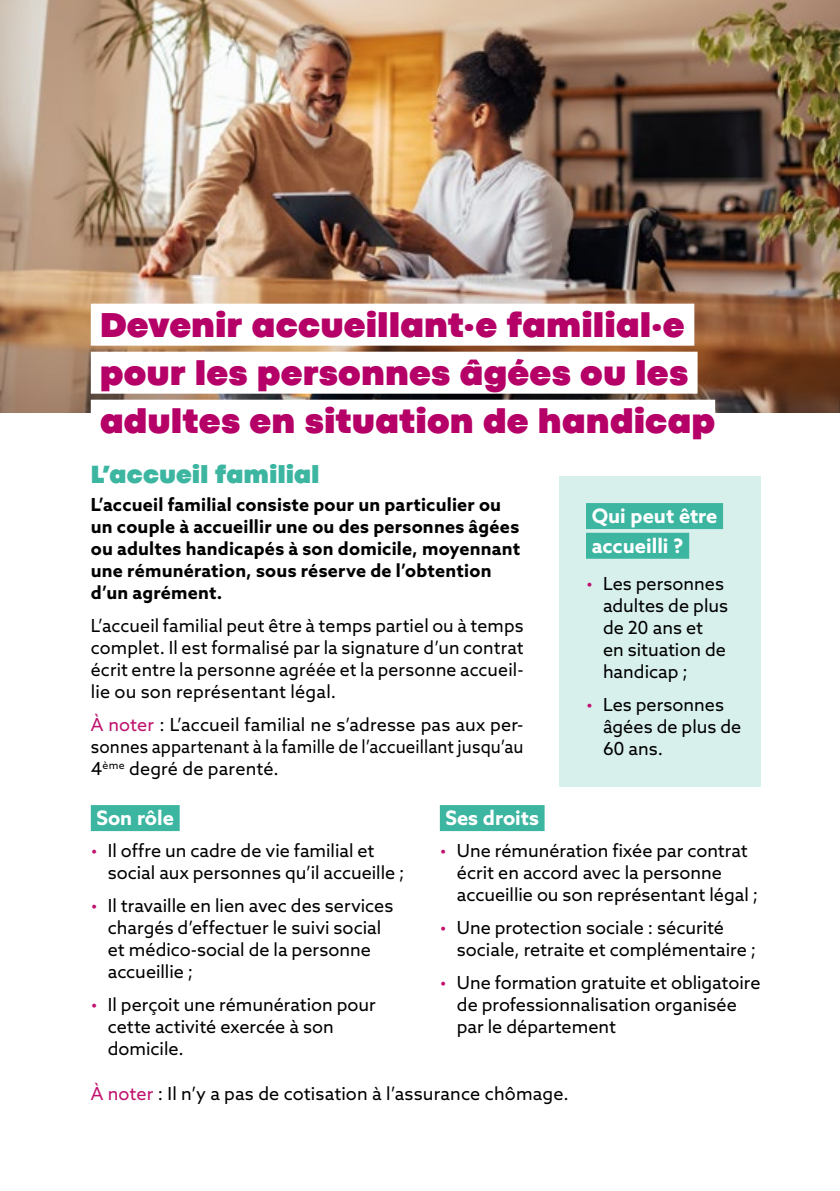
<style>
.page{position:relative;width:840px;height:1191px;background:#fff}
.page>*{position:absolute;margin:0;border:0;box-sizing:border-box;transform-origin:0 0}
.t1{font:900 36px/48px "Codec Pro";letter-spacing:.015em;color:#b50067}
.t2{font:900 26px "Codec Pro";letter-spacing:.015em;color:#3cb5a1}
.t3{font:700 20px/29.6px "Azo Sans";color:#fff}
.t4{font:18px/22px "Azo Sans";color:#000}
.t5{font:700 18px/22px "Azo Sans";letter-spacing:.01em;color:#000}
.s1{color:#c0116f}
</style>
<div class="page">
<img style="left:0;top:0;width:839px;height:412px">
<div style="left:91px;top:304px;width:603px;height:42px;background:#fff"></div>
<div style="left:91px;top:352px;width:606px;height:42px;background:#fff"></div>
<div style="left:91px;top:400px;width:623px;height:42px;background:#fff"></div>
<div style="left:91px;top:805px;width:88px;height:26px;background:#3cb5a1"></div>
<div style="left:439px;top:805px;width:105px;height:26px;background:#3cb5a1"></div>
<div style="left:558px;top:476px;width:202px;height:311px;background:#d7f0ec"></div>
<div style="left:585px;top:503px;width:137px;height:26px;background:#3cb5a1"></div>
<div style="left:585px;top:533px;width:103px;height:26px;background:#3cb5a1"></div>
<h1 class="t1" style="left:100px;top:300px;width:616px">Devenir accueillant·e familial·e pour les personnes âgées ou les adultes en situation de handicap</h1>
<h2 class="t2" style="left:91px;top:459px;width:230px">L’accueil familial</h2>
<p class="t5" style="left:91px;top:493px;width:430px">L’accueil familial consiste pour un particulier ou un couple à accueillir une ou des personnes âgées ou adultes handicapés à son domicile, moyennant une rémunération, sous réserve de l’obtention d’un agrément.</p>
<p class="t4" style="left:91px;top:614px;width:434px;text-align:justify">L’accueil familial peut être à temps partiel ou à temps complet. Il est formalisé par la signature d’un contrat écrit entre la personne agréée et la personne accueil&shy;lie ou son représentant légal.</p>
<p class="t4" style="left:91px;top:713px;width:434px;text-align:justify"><span class="s1">À noter</span> : L’accueil familial ne s’adresse pas aux per&shy;sonnes appartenant à la famille de l’accueillant jusqu’au 4<sup>ème</sup> degré de parenté.</p>
<p class="t3" style="left:591px;top:501px;width:127px">Qui peut être accueilli ?</p>
<p class="t4" style="left:602px;top:572px;width:126px;text-indent:-17px"><span class="s1">•</span> Les personnes adultes de plus de 20 ans et en situation de handicap ;</p>
<p class="t4" style="left:602px;top:694px;width:140px;text-indent:-17px"><span class="s1">•</span> Les personnes âgées de plus de<br>60 ans.</p>
<p class="t3" style="left:96px;top:803px;width:79px">Son rôle</p>
<p class="t4" style="left:108px;top:839px;width:298px;text-indent:-17px"><span class="s1">•</span> Il offre un cadre de vie familial et social aux personnes qu’il accueille ;</p>
<p class="t4" style="left:108px;top:894px;width:287px;text-indent:-17px"><span class="s1">•</span> Il travaille en lien avec des services chargés d’effectuer le suivi social et médico-social de la personne accueillie ;</p>
<p class="t4" style="left:108px;top:993px;width:269px;text-indent:-17px"><span class="s1">•</span> Il perçoit une rémunération pour cette activité exercée à son domicile.</p>
<p class="t3" style="left:445px;top:803px;width:95px">Ses droits</p>
<p class="t4" style="left:456px;top:839px;width:303px;text-indent:-17px"><span class="s1">•</span> Une rémunération fixée par contrat écrit en accord avec la personne accueillie ou son représentant légal ;</p>
<p class="t4" style="left:456px;top:916px;width:300px;text-indent:-17px"><span class="s1">•</span> Une protection sociale : sécurité sociale, retraite et complémentaire ;</p>
<p class="t4" style="left:456px;top:971px;width:305px;text-indent:-17px"><span class="s1">•</span> Une formation gratuite et obligatoire de professionnalisation organisée par le département</p>
<p class="t4" style="left:91px;top:1082px;width:479px"><span class="s1">À noter</span> : Il n’y a pas de cotisation à l’assurance chômage.</p>
</div>
